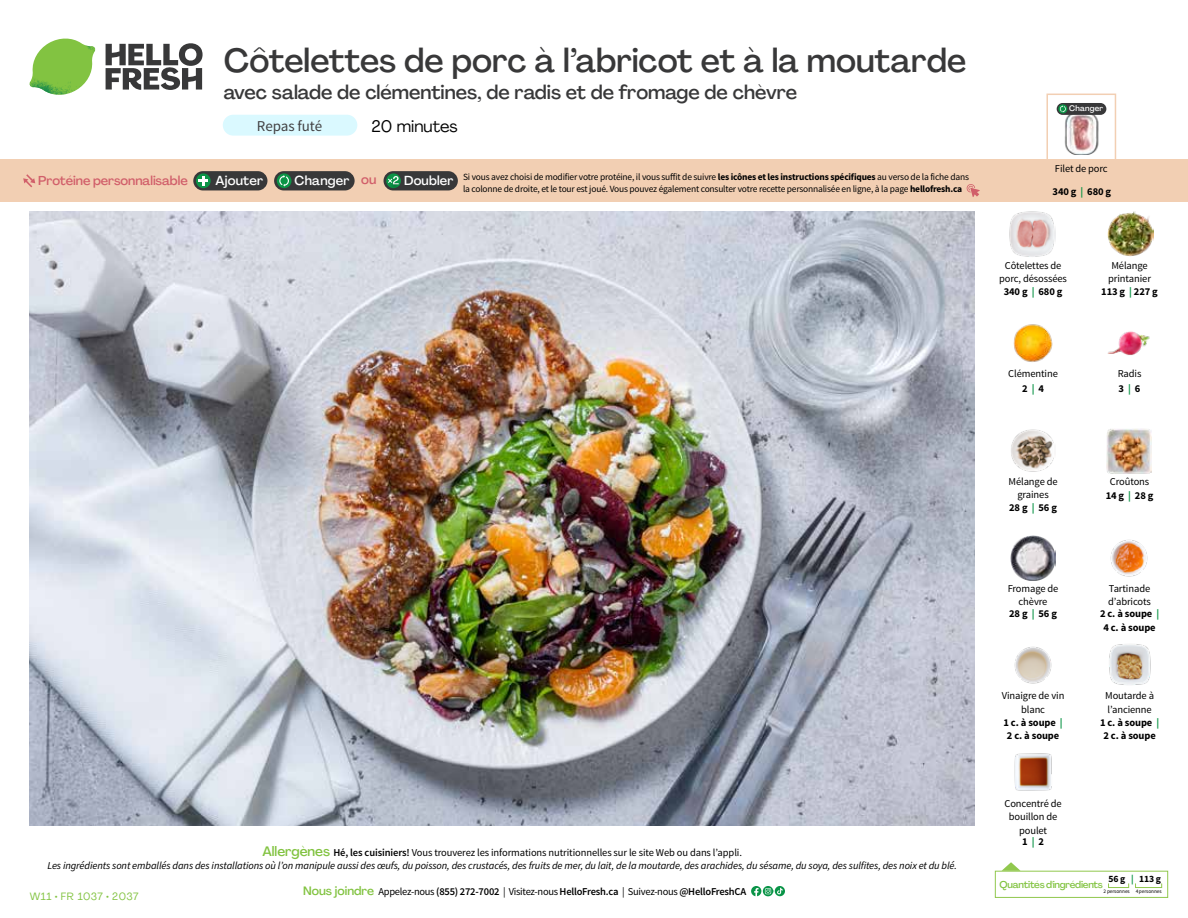
<style>
.page{position:relative;width:1188px;height:918px;background:#fff}
.page>*{position:absolute;margin:0;border:0;box-sizing:border-box;transform-origin:0 0}
.t1{font:500 33px "Agrandir";color:#383839}
.t2{font:500 19.5px "Agrandir";color:#383839}
.t3{font:16.5px "Agrandir";color:#000}
.t4{font:15px "Source Sans Pro";letter-spacing:-.01em;color:#414042}
.t5{font:500 12.9px "Agrandir";letter-spacing:.015em;color:#fff}
.t6{font:500 12.75px "Agrandir";letter-spacing:-.005em;color:#d15f6a}
.t7{font:italic 10.5px/13.5px "Source Sans Pro";letter-spacing:-.01em;color:#000;text-align:center}
.t8{font:10.5px/13.4px "Source Sans Pro";letter-spacing:-.01em;color:#000;text-align:center}
.t9{font:600 10.5px "Source Sans Pro";letter-spacing:-.02em;color:#000}
.t10{font:700 10.5px/13.5px "Source Sans Pro";letter-spacing:-.01em;color:#000;text-align:center}
.t11{font:10.5px "Agrandir";letter-spacing:.05em;color:#82c341}
.t12{font:500 9.75px "Agrandir";letter-spacing:-.025em;color:#82c341}
.t13{font:700 9.6px "Source Sans Pro";color:#000}
.t14{font:9.45px/12px "Source Sans Pro";letter-spacing:-.02em;color:#000}
.t15{font:500 7.95px "Agrandir";letter-spacing:.02em;color:#fff}
.t16{font:5.25px "Source Sans Pro";letter-spacing:-.01em;color:#000}
.s1{color:#d15f6a}
.s2{font-weight:700}
.s3{font-weight:700;color:#0b9446}
.s4{color:#0b9446}
.s5{font-family:"Agrandir";font-weight:500;font-style:normal;font-size:13.5px;color:#82c341}
.s6{font-weight:600;font-style:normal}
.s7{font-style:normal}
.s8{font-family:"Agrandir";font-weight:500;font-size:12px;color:#82c341}
.s9{font-weight:400}
</style>
<div class="page">
<svg style="left:106px;top:43px;width:97px;height:47px"></svg>
<svg style="left:34px;top:39px;width:59px;height:38px"></svg>
<img style="left:65px;top:39px;width:30px;height:25px">
<img style="left:33px;top:60px;width:56px;height:10px">
<img style="left:29px;top:64px;width:58px;height:31px">
<img style="left:64px;top:70px;width:25px;height:24px">
<img style="left:30px;top:211px;width:945px;height:615px">
<svg style="left:775px;top:886px;width:10px;height:10px"></svg>
<svg style="left:751px;top:886px;width:32px;height:10px"></svg>
<svg style="left:1002px;top:862px;width:19px;height:9px"></svg>
<div style="left:995px;top:871px;width:173px;height:27px;border:1px solid #91c84e"></div>
<div style="left:1108px;top:883px;width:21px;height:5px;border:1px solid #91c84e"></div>
<div style="left:1135px;top:883px;width:27px;height:5px;border:1px solid #91c84e"></div>
<img style="left:1013px;top:324px;width:40px;height:38px">
<img style="left:1107px;top:331px;width:43px;height:24px">
<img style="left:1011px;top:429px;width:43px;height:43px">
<img style="left:1106px;top:429px;width:46px;height:45px">
<img style="left:1011px;top:536px;width:45px;height:45px">
<img style="left:1110px;top:539px;width:38px;height:38px">
<img style="left:1014px;top:646px;width:38px;height:38px">
<img style="left:1014px;top:753px;width:38px;height:38px">
<img style="left:1108px;top:211px;width:45px;height:46px">
<img style="left:1010px;top:212px;width:45px;height:45px">
<img style="left:1109px;top:644px;width:42px;height:41px">
<div style="left:0;top:160px;width:1188px;height:42px;background:#f2cfb3"></div>
<svg style="left:23px;top:174px;width:12px;height:13px"></svg>
<div style="left:384px;top:171px;width:74px;height:19px;background:#383839;border-radius:10px"></div>
<svg style="left:386px;top:173px;width:15px;height:15px"></svg>
<div style="left:389px;top:180px;width:11px;height:11px;background:#000;opacity:.35"></div>
<svg style="left:387px;top:176px;width:12px;height:8px"></svg>
<div style="left:274px;top:171px;width:81px;height:19px;background:#383839;border-radius:10px"></div>
<svg style="left:277px;top:173px;width:15px;height:15px"></svg>
<svg style="left:279px;top:175px;width:10px;height:12px"></svg>
<div style="left:193px;top:171px;width:74px;height:19px;background:#383839;border-radius:10px"></div>
<svg style="left:196px;top:173px;width:15px;height:15px"></svg>
<svg style="left:198px;top:176px;width:10px;height:10px"></svg>
<svg style="left:967px;top:184px;width:13px;height:13px"></svg>
<div style="left:1046px;top:94px;width:70px;height:69px;border:2px solid #f2cfb3"></div>
<img style="left:1060px;top:114px;width:43px;height:41px">
<div style="left:1057px;top:103px;width:49px;height:12px;background:#383839;border-radius:6px"></div>
<svg style="left:1058px;top:104px;width:9px;height:9px"></svg>
<svg style="left:1060px;top:105px;width:6px;height:8px"></svg>
<div style="left:223px;top:115px;width:134px;height:21px;background:#daf9ff;border-radius:10px"></div>
<h1 class="t1" style="left:224px;top:40px;width:744px">Côtelettes de porc à l’abricot et à la moutarde</h1>
<h2 class="t2" style="left:224px;top:80px;width:575px">avec salade de clémentines, de radis et de fromage de chèvre</h2>
<h3 class="t3" style="left:372px;top:116px;width:88px">20 minutes</h3>
<h3 class="t4" style="left:257px;top:117px;width:67px">Repas futé</h3>
<p class="t15" style="left:1069px;top:104px;width:35px">Changer</p>
<p class="t6" style="left:38px;top:173px;width:151px">Protéine personnalisable</p>
<p class="t5" style="left:216px;top:172px;width:49px">Ajouter</p>
<p class="t5" style="left:295px;top:172px;width:83px">Changer <span class="s1">ou</span></p>
<p class="t5" style="left:404px;top:172px;width:51px">Doubler</p>
<p class="t8" style="left:1053px;top:157px;width:60px;line-height:22.6px;text-align:left">Filet de porc<br><span class="s2">340 g</span> <span class="s3">|</span> <span class="s2">680 g</span></p>
<p class="t14" style="left:463px;top:171px;width:507px">Si vous avez choisi de modifier votre protéine, il vous suffit de suivre <span class="s2">les icônes et les instructions spécifiques</span> au verso de la fiche dans la colonne de droite, et le tour est joué. Vous pouvez également consulter votre recette personnalisée en ligne, à la page <span class="s2">hellofresh.ca</span></p>
<p class="t8" style="left:999px;top:259px;width:69px">Côtelettes de porc, désossées<br><span class="s2">340 g</span> <span class="s3">|</span> <span class="s2">680 g</span></p>
<p class="t8" style="left:1101px;top:259px;width:58px">Mélange printanier<br><span class="s2">113 g</span> <span class="s3">|</span> <span class="s2">227 g</span></p>
<p class="t8" style="left:1008px;top:366px;width:51px;line-height:14.9px">Clémentine<br><span class="s2">2</span> <span class="s3">|</span> <span class="s2">4</span></p>
<p class="t8" style="left:1118px;top:366px;width:25px;line-height:14.9px;text-align:left">Radis<br><span class="s2">3</span> <span class="s3">|</span> <span class="s2">6</span></p>
<p class="t8" style="left:1009px;top:475px;width:51px">Mélange de graines<br><span class="s2">28 g</span> <span class="s3">|</span> <span class="s2">56 g</span></p>
<p class="t8" style="left:1106px;top:474px;width:49px;line-height:14.9px">Croûtons<br><span class="s2">14 g</span> <span class="s3">|</span> <span class="s2">28 g</span></p>
<p class="t8" style="left:1008px;top:582px;width:52px">Fromage de chèvre</p>
<p class="t10" style="left:1009px;top:608px;width:49px">28 g <span class="s4">|</span> 56 g</p>
<p class="t8" style="left:1108px;top:582px;width:44px;text-align:left">Tartinade d’abricots</p>
<p class="t10" style="left:1100px;top:608px;width:61px">2 c. à soupe <span class="s4">|<br></span>4 c. à soupe</p>
<p class="t7" style="left:47px;top:846px;width:911px"><span class="s5">Allergènes</span> <span class="s6">Hé, les cuisiniers!</span> <span class="s7">Vous trouverez les informations nutritionnelles sur le site Web ou dans l’appli.<br></span>Les ingrédients sont emballés dans des installations où l’on manipule aussi des œufs, du poisson, des crustacés, des fruits de mer, du lait, de la moutarde, des arachides, du sésame, du soya, des sulfites, des noix et du blé.</p>
<p class="t11" style="left:30px;top:890px;width:110px">W11 • FR 1037 • 2037</p>
<p class="t9" style="left:303px;top:885px;width:445px"><span class="s8">Nous joindre</span> <span class="s9">Appelez-nous</span> (855) 272-7002 <span class="s9">| Visitez-nous</span> HelloFresh.ca <span class="s9">| Suivez-nous</span> @HelloFreshCA</p>
<p class="t8" style="left:1002px;top:689px;width:64px">Vinaigre de vin blanc<br><span class="s2">1 c. à soupe</span> <span class="s3">|<br></span><span class="s2">2 c. à soupe</span></p>
<p class="t8" style="left:1100px;top:689px;width:61px">Moutarde à l’ancienne<br><span class="s2">1 c. à soupe</span> <span class="s3">|<br></span><span class="s2">2 c. à soupe</span></p>
<p class="t8" style="left:1004px;top:797px;width:59px">Concentré de bouillon de poulet</p>
<p class="t10" style="left:1022px;top:835px;width:23px">1 <span class="s4">|</span> 2</p>
<p class="t13" style="left:1108px;top:873px;width:54px">56 g <span class="s4">|</span> 113 g</p>
<p class="t16" style="left:1103px;top:888px;width:60px">2 personnes 4 personnes</p>
<p class="t12" style="left:1000px;top:878px;width:105px">Quantités d'ingrédients</p>
</div>
